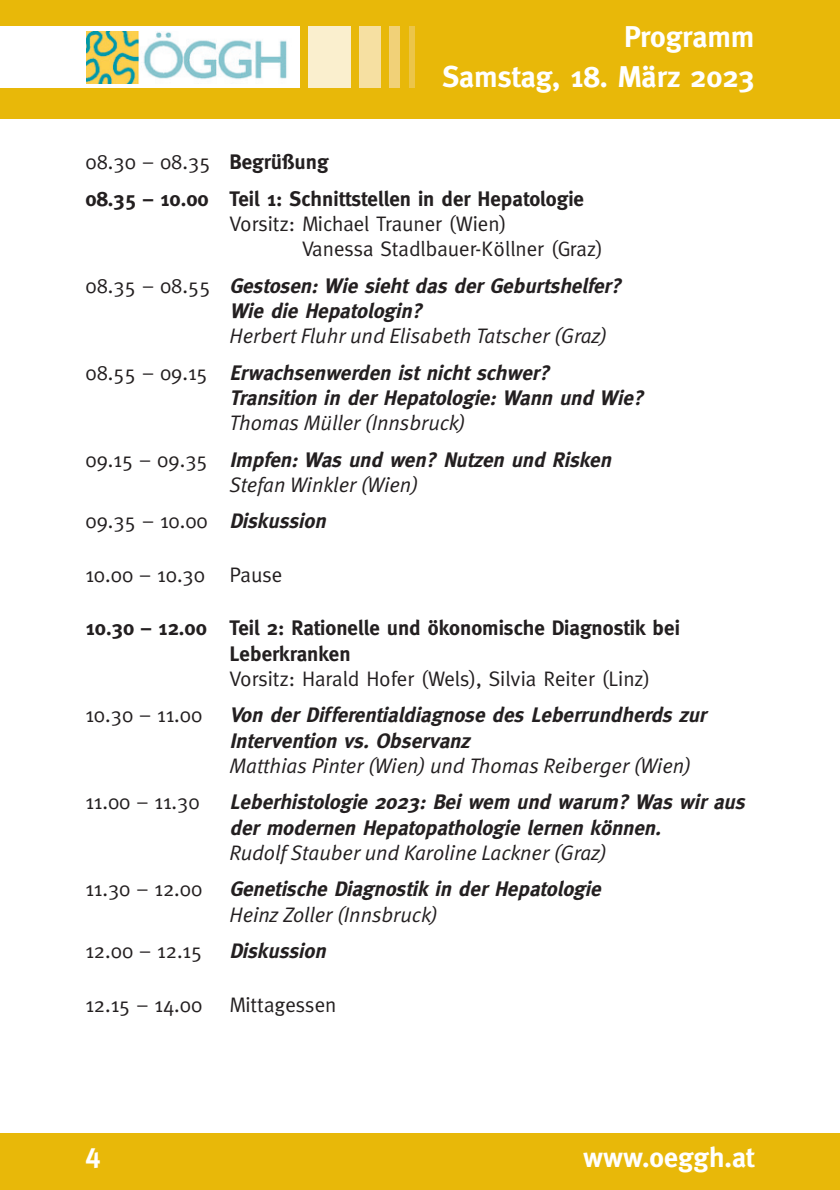
<style>
.page{position:relative;width:840px;height:1190px;background:#fff}
.page>*{position:absolute;margin:0;border:0;box-sizing:border-box;transform-origin:0 0}
.t1{font:700 30px/40px "Meta";color:#fff;text-align:right}
.t2{font:700 28px "Meta";color:#fff}
.t3{font:28px "Meta Bold Caps";color:#fff}
.t4{font:italic 700 21px/25.2px "Meta";color:#231f20}
.t5{font:21px/25.2px "Meta";color:#231f20}
.t6{font:italic 21px "Meta Normal";color:#231f20}
.t7{font:700 21px/36.6px "Meta";color:#231f20}
.s1{font-weight:400}
.s2{font-weight:400;font-style:normal}
.s3{font-weight:700;font-style:italic}
</style>
<div class="page">
<div style="left:0;top:0;width:840px;height:119px;background:#e8b809"></div>
<div style="left:0;top:1134px;width:840px;height:56px;background:#e8b809"></div>
<div style="left:0;top:26px;width:299px;height:62px;background:#fff"></div>
<div style="left:308px;top:26px;width:43px;height:62px;background:#faefce"></div>
<div style="left:359px;top:26px;width:22px;height:62px;background:#f6e0a2"></div>
<div style="left:390px;top:26px;width:10px;height:62px;background:#f1d178"></div>
<div style="left:409px;top:26px;width:5px;height:62px;background:#ecc549"></div>
<img style="left:87px;top:31px;width:200px;height:52px">
<h1 class="t1" style="left:442px;top:19px;width:314px">Programm<br>Samstag, 18. März 2023</h1>
<p class="t7" style="left:86px;top:145px;width:500px"><span class="s1">08.30 – 08.35</span> Begrüßung<br>08.35 – 10.00 Teil 1: Schnittstellen in der Hepatologie</p>
<p class="t5" style="left:302px;top:213px;width:302px;text-indent:-73px">Vorsitz: Michael Trauner (Wien)<br>Vanessa Stadlbauer-Köllner (Graz)</p>
<p class="t4" style="left:230px;top:274px;width:397px;text-indent:-144px"><span class="s2">0 8 . 3 5 – 0 8 . 5 5</span> Gestosen: Wie sieht das der Geburtshelfer?<br>Wie die Hepatologin?</p>
<p class="t6" style="left:230px;top:328px;width:379px">Herbert Fluhr und Elisabeth Tatscher (Graz)</p>
<p class="t4" style="left:230px;top:361px;width:420px;text-indent:-144px"><span class="s2">0 8 . 5 5 – 0 9 . 1 5</span> Erwachsenwerden ist nicht schwer?<br>Transition in der Hepatologie: Wann und Wie?</p>
<p class="t6" style="left:230px;top:415px;width:237px">Thomas Müller (Innsbruck)</p>
<p class="t4" style="left:86px;top:448px;width:531px"><span class="s2">0 9 . 1 5 – 0 9 . 3 5</span> Impfen: Was und wen? Nutzen und Risken</p>
<p class="t6" style="left:230px;top:477px;width:190px">Stefan Winkler (Wien)</p>
<p class="t5" style="left:86px;top:510px;width:246px">09.35 – 10.00 <span class="s3">Diskussion</span></p>
<p class="t5" style="left:86px;top:564px;width:198px">10.00 – 10.30 Pause</p>
<p class="t7" style="left:230px;top:617px;width:452px;line-height:25.2px;text-indent:-144px">10.30 – 12.00 Teil 2: Rationelle und ökonomische Diagnostik bei<br>Leberkranken</p>
<p class="t5" style="left:230px;top:668px;width:422px">Vorsitz: Harald Hofer (Wels), Silvia Reiter (Linz)</p>
<p class="t5" style="left:86px;top:704px;width:118px">10.30 – 11.00</p>
<p class="t4" style="left:230px;top:704px;width:482px">Von der Differentialdiagnose des Leberrundherds zur<br>Intervention vs. Observanz</p>
<p class="t6" style="left:230px;top:758px;width:463px">Matthias Pinter (Wien) und Thomas Reiberger (Wien)</p>
<p class="t5" style="left:86px;top:791px;width:116px">11.00 – 11.30</p>
<p class="t4" style="left:230px;top:791px;width:521px">Leberhistologie 2023: Bei wem und warum? Was wir aus der modernen Hepatopathologie lernen können.</p>
<p class="t6" style="left:230px;top:845px;width:379px">Rudolf Stauber und Karoline Lackner (Graz)</p>
<p class="t5" style="left:86px;top:878px;width:118px">11.30 – 12.00</p>
<p class="t4" style="left:230px;top:878px;width:377px">Genetische Diagnostik in der Hepatologie</p>
<p class="t6" style="left:230px;top:907px;width:209px">Heinz Zoller (Innsbruck)</p>
<p class="t5" style="left:86px;top:940px;width:118px">12.00 – 12.15</p>
<p class="t4" style="left:230px;top:940px;width:102px">Diskussion</p>
<p class="t5" style="left:86px;top:993px;width:118px">12.15 – 14.00</p>
<p class="t5" style="left:229px;top:993px;width:108px">Mittagessen</p>
<h2 class="t3" style="left:86px;top:1141px;width:16px">4</h2>
<h2 class="t2" style="left:583px;top:1146px;width:173px">www.oeggh.at</h2>
</div>
